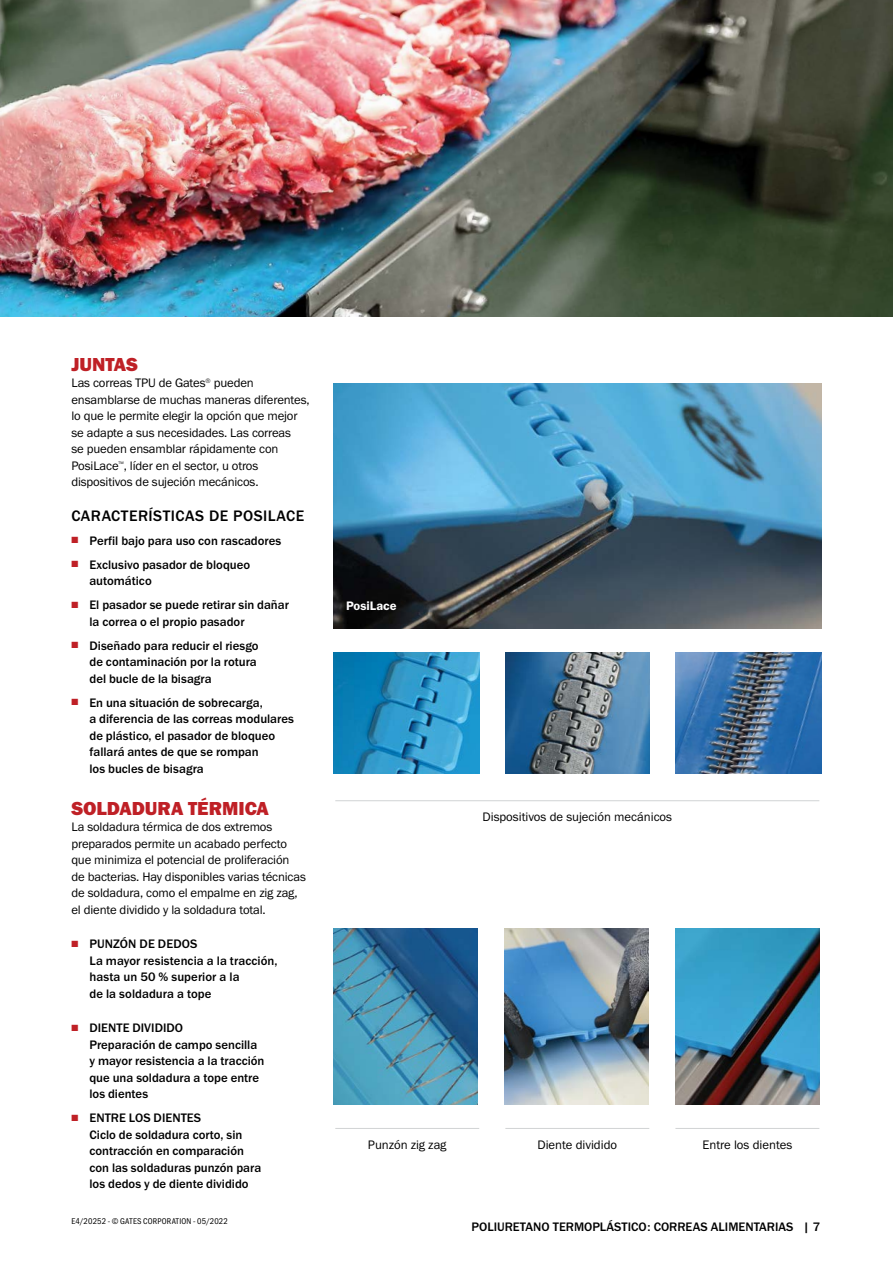
<style>
.page{position:relative;width:893px;height:1263px;background:#fff}
.page>*{position:absolute;margin:0;border:0;box-sizing:border-box;transform-origin:0 0}
._9_5pt_Demi{font:19.5px "Franklin Gothic URW Hea";letter-spacing:-.005em;color:#bf2026}
._9_5pt_Book{font:500 15.75px "Franklin Gothic URW";letter-spacing:.03em;color:#000}
.page_number{font:500 12.75px/16.5px "Franklin Gothic URW";color:#000}
._9_5pt_Book-2{font:12.75px/16.5px "Franklin Gothic URW Boo";letter-spacing:-.01em;color:#000}
._9_5pt_Book-3{font:12.75px "Franklin Gothic URW Dem";color:#fff}
._6_75pt_Cond_Book{font:8.7px "Franklin Gothic URW Cond";letter-spacing:.025em;color:#000}
.s1{color:#bf2026}
</style>
<div class="page">
<img style="left:0;top:0;width:893px;height:316px">
<img style="left:333px;top:383px;width:488px;height:246px">
<img style="left:333px;top:652px;width:146px;height:121px">
<img style="left:675px;top:652px;width:146px;height:121px">
<img style="left:505px;top:652px;width:144px;height:121px">
<img style="left:333px;top:929px;width:144px;height:175px">
<img style="left:504px;top:929px;width:144px;height:175px">
<img style="left:675px;top:929px;width:144px;height:175px">
<hr style="left:335px;top:800px;width:484px;height:1px;background:#d1d3d4">
<hr style="left:335px;top:1128px;width:144px;height:1px;background:#d1d3d4">
<hr style="left:505px;top:1128px;width:144px;height:1px;background:#d1d3d4">
<hr style="left:675px;top:1128px;width:144px;height:1px;background:#d1d3d4">
<p class="_9_5pt_Demi" style="left:71px;top:351px;width:68px">JUNTAS</p>
<p class="_9_5pt_Book-2" style="left:71px;top:374px;width:240px">Las correas TPU de Gates<sup>®</sup> pueden ensamblarse de muchas maneras diferentes, lo que le permite elegir la opción que mejor se adapte a sus necesidades. Las correas<br>se pueden ensamblar rápidamente con PosiLace<sup>™</sup>, líder en el sector, u otros dispositivos de sujeción mecánicos.</p>
<p class="_9_5pt_Book" style="left:71px;top:506px;width:234px">CARACTERÍSTICAS DE POSILACE</p>
<p class="page_number" style="left:71px;top:532px;width:211px"><span class="s1">■</span> Perfil bajo para uso con rascadores</p>
<p class="page_number" style="left:89px;top:556px;width:162px;text-indent:-18px"><span class="s1">■</span> Exclusivo pasador de bloqueo automático</p>
<p class="page_number" style="left:89px;top:596px;width:201px;text-indent:-18px"><span class="s1">■</span> El pasador se puede retirar sin dañar la correa o el propio pasador</p>
<p class="page_number" style="left:89px;top:637px;width:171px;text-indent:-18px"><span class="s1">■</span> Diseñado para reducir el riesgo de contaminación por la rotura del bucle de la bisagra</p>
<p class="page_number" style="left:89px;top:694px;width:206px;text-indent:-18px"><span class="s1">■</span> En una situación de sobrecarga,<br>a diferencia de las correas modulares de plástico, el pasador de bloqueo fallará antes de que se rompan<br>los bucles de bisagra</p>
<p class="_9_5pt_Demi" style="left:71px;top:795px;width:199px">SOLDADURA TÉRMICA</p>
<p class="_9_5pt_Book-2" style="left:71px;top:818px;width:236px">La soldadura térmica de dos extremos preparados permite un acabado perfecto que minimiza el potencial de proliferación de bacterias. Hay disponibles varias técnicas de soldadura, como el empalme en zig zag, el diente dividido y la soldadura total.</p>
<p class="page_number" style="left:89px;top:935px;width:190px;text-indent:-18px"><span class="s1">■</span> PUNZÓN DE DEDOS<br>La mayor resistencia a la tracción, hasta un 50 % superior a la<br>de la soldadura a tope</p>
<p class="page_number" style="left:89px;top:1019px;width:177px;text-indent:-18px"><span class="s1">■</span> DIENTE DIVIDIDO<br>Preparación de campo sencilla y mayor resistencia a la tracción que una soldadura a tope entre los dientes</p>
<p class="page_number" style="left:89px;top:1109px;width:173px;text-indent:-18px"><span class="s1">■</span> ENTRE LOS DIENTES<br>Ciclo de soldadura corto, sin contracción en comparación con las soldaduras punzón para los dedos y de diente dividido</p>
<p class="_6_75pt_Cond_Book" style="left:71px;top:1215px;width:158px">E4/20252 - © GATES CORPORATION - 05/2022</p>
<p class="_9_5pt_Book-3" style="left:346px;top:597px;width:52px">PosiLace</p>
<p class="_9_5pt_Book-2" style="left:482px;top:809px;width:191px">Dispositivos de sujeción mecánicos</p>
<p class="_9_5pt_Book-2" style="left:368px;top:1136px;width:80px">Punzón zig zag</p>
<p class="_9_5pt_Book-2" style="left:537px;top:1136px;width:81px">Diente dividido</p>
<p class="_9_5pt_Book-2" style="left:702px;top:1136px;width:91px">Entre los dientes</p>
<p class="page_number" style="left:471px;top:1218px;width:350px">POLIURETANO TERMOPLÁSTICO: CORREAS ALIMENTARIAS | 7</p>
</div>
